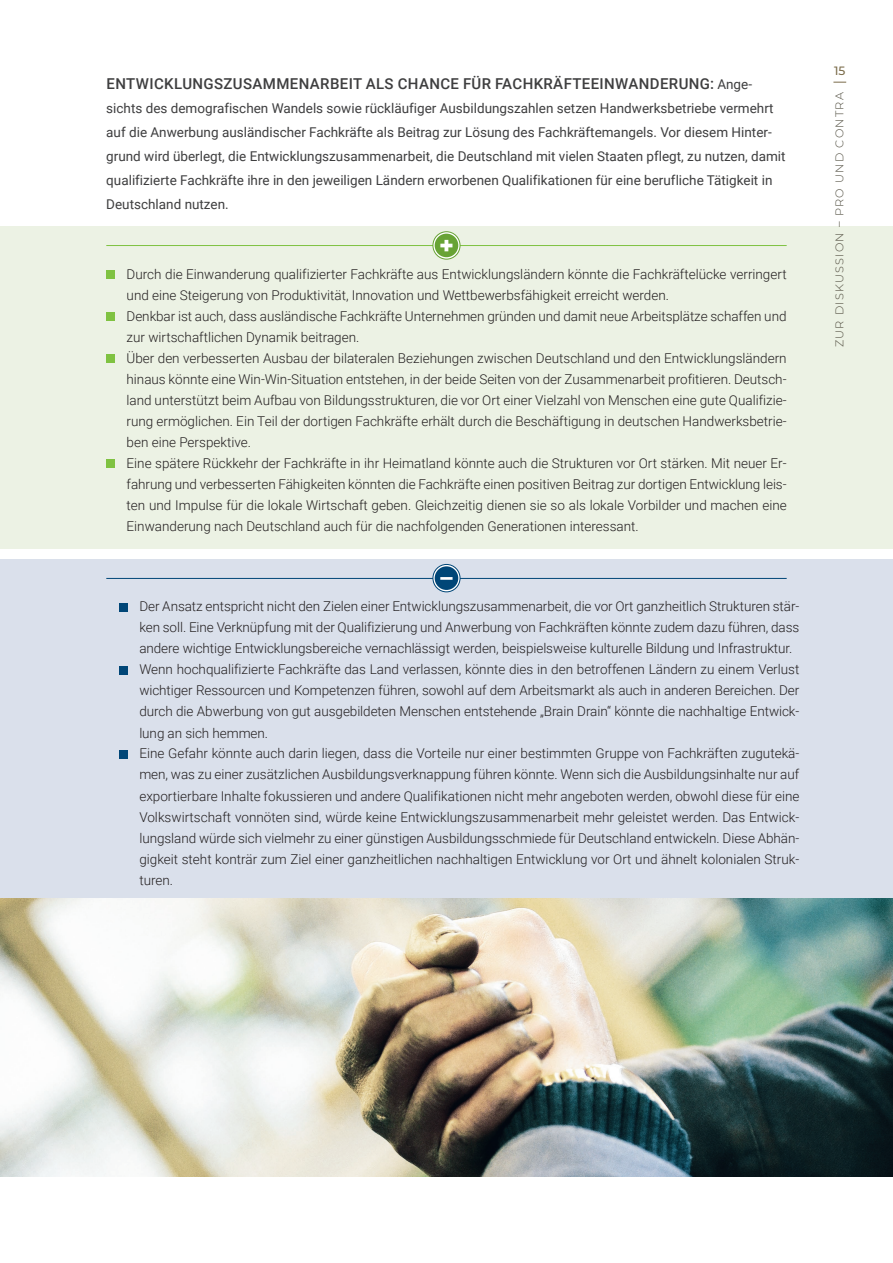
<style>
.page{position:relative;width:893px;height:1263px;background:#fff}
.page>*{position:absolute;margin:0;border:0;box-sizing:border-box;transform-origin:0 0}
.t1{font:800 24.45px "Montserrat";color:#fff}
.t2{font:500 15px "Roboto";letter-spacing:.025em;color:#3e3e3f}
.t3{font:300 13.5px/21px "Roboto";color:#231f20}
.t4{font:13.5px/24px "Roboto";color:#3e3e3f}
.t5{font:500 12px "Montserrat";color:#7a6b49}
.t6{font:300 11.25px "Montserrat";letter-spacing:.11em;color:#514e40}
.s1{font-weight:400;font-size:13.5px}
</style>
<div class="page">
<div style="left:0;top:226px;width:893px;height:322px;background:#ecf2e4"></div>
<div style="left:0;top:559px;width:893px;height:342px;background:#dae0eb"></div>
<div style="left:106px;top:270px;width:9px;height:9px;background:#7fc241"></div>
<div style="left:106px;top:312px;width:9px;height:9px;background:#7fc241"></div>
<div style="left:106px;top:354px;width:9px;height:9px;background:#7fc241"></div>
<div style="left:106px;top:459px;width:9px;height:9px;background:#7fc241"></div>
<div style="left:119px;top:603px;width:9px;height:8px;background:#004677"></div>
<div style="left:119px;top:666px;width:9px;height:8px;background:#004677"></div>
<div style="left:119px;top:750px;width:9px;height:8px;background:#004677"></div>
<hr style="left:106px;top:578px;width:681px;height:1px;background:#004677">
<svg style="left:433px;top:564px;width:27px;height:28px"></svg>
<div style="left:433px;top:564px;width:27px;height:28px;border:1px solid #004677;border-radius:50%"></div>
<div style="left:435px;top:566px;width:23px;height:24px;background:#004677;border-radius:50%"></div>
<hr style="left:106px;top:245px;width:681px;height:1px;background:#7fc241">
<svg style="left:433px;top:232px;width:27px;height:27px"></svg>
<div style="left:433px;top:231px;width:27px;height:28px;border:1px solid #68a335;border-radius:50%"></div>
<div style="left:435px;top:234px;width:23px;height:23px;background:#68a335;border-radius:50%"></div>
<img style="left:0;top:898px;width:893px;height:279px">
<svg style="left:833px;top:82px;width:13px;height:1px"></svg>
<p class="t2" style="left:107px;top:73px;width:647px">ENTWICKLUNGSZUSAMMENARBEIT ALS CHANCE FÜR FACHKRÄFTEEINWANDERUNG: <span class="s1">Ange-</span></p>
<p class="t4" style="left:106px;top:96px;width:681px">sichts des demografischen Wandels sowie rückläufiger Ausbildungszahlen setzen Handwerksbetriebe vermehrt auf die Anwerbung ausländischer Fachkräfte als Beitrag zur Lösung des Fachkräftemangels. Vor diesem Hinter&shy;grund wird überlegt, die Entwicklungszusammenarbeit, die Deutschland mit vielen Staaten pflegt, zu nutzen, damit qualifizierte Fachkräfte ihre in den jeweiligen Ländern erworbenen Qualifikationen für eine berufliche Tätigkeit in Deutschland nutzen.</p>
<h1 class="t1" style="left:439px;top:227px;width:16px">+</h1>
<p class="t3" style="left:127px;top:263px;width:662px">Durch die Einwanderung qualifizierter Fachkräfte aus Entwicklungsländern könnte die Fachkräftelücke verringert und eine Steigerung von Produktivität, Innovation und Wettbewerbsfähigkeit erreicht werden.<br>Denkbar ist auch, dass ausländische Fachkräfte Unternehmen gründen und damit neue Arbeitsplätze schaffen und zur wirtschaftlichen Dynamik beitragen.<br>Über den verbesserten Ausbau der bilateralen Beziehungen zwischen Deutschland und den Entwicklungsländern hinaus könnte eine Win-Win-Situation entstehen, in der beide Seiten von der Zusammenarbeit profitieren. Deutsch&shy;land unterstützt beim Aufbau von Bildungsstrukturen, die vor Ort einer Vielzahl von Menschen eine gute Qualifizie&shy;rung ermöglichen. Ein Teil der dortigen Fachkräfte erhält durch die Beschäftigung in deutschen Handwerksbetrie&shy;ben eine Perspektive.<br>Eine spätere Rückkehr der Fachkräfte in ihr Heimatland könnte auch die Strukturen vor Ort stärken. Mit neuer Er&shy;fahrung und verbesserten Fähigkeiten könnten die Fachkräfte einen positiven Beitrag zur dortigen Entwicklung leis&shy;ten und Impulse für die lokale Wirtschaft geben. Gleichzeitig dienen sie so als lokale Vorbilder und machen eine Einwanderung nach Deutschland auch für die nachfolgenden Generationen interessant.</p>
<h1 class="t1" style="left:440px;top:560px;width:14px">–</h1>
<p class="t3" style="left:139px;top:596px;width:662px">Der Ansatz entspricht nicht den Zielen einer Entwicklungszusammenarbeit, die vor Ort ganzheitlich Strukturen stär&shy;ken soll. Eine Verknüpfung mit der Qualifizierung und Anwerbung von Fachkräften könnte zudem dazu führen, dass andere wichtige Entwicklungsbereiche vernachlässigt werden, beispielsweise kulturelle Bildung und Infrastruktur.<br>Wenn hochqualifizierte Fachkräfte das Land verlassen, könnte dies in den betroffenen Ländern zu einem Verlust wichtiger Ressourcen und Kompetenzen führen, sowohl auf dem Arbeitsmarkt als auch in anderen Bereichen. Der durch die Abwerbung von gut ausgebildeten Menschen entstehende „Brain Drain“ könnte die nachhaltige Entwick&shy;lung an sich hemmen.<br>Eine Gefahr könnte auch darin liegen, dass die Vorteile nur einer bestimmten Gruppe von Fachkräften zugutekä&shy;men, was zu einer zusätzlichen Ausbildungsverknappung führen könnte. Wenn sich die Ausbildungsinhalte nur auf exportierbare Inhalte fokussieren und andere Qualifikationen nicht mehr angeboten werden, obwohl diese für eine Volkswirtschaft vonnöten sind, würde keine Entwicklungszusammenarbeit mehr geleistet werden. Das Entwick&shy;lungsland würde sich vielmehr zu einer günstigen Ausbildungsschmiede für Deutschland entwickeln. Diese Abhän&shy;gigkeit steht konträr zum Ziel einer ganzheitlichen nachhaltigen Entwicklung vor Ort und ähnelt kolonialen Struk&shy;turen.</p>
<p class="t5" style="left:834px;top:63px;width:13px">15</p>
<p class="t6" style="left:832px;top:347px;width:256px;rotate:-90deg">ZUR DISKUSSION – PRO UND CONTRA</p>
</div>
